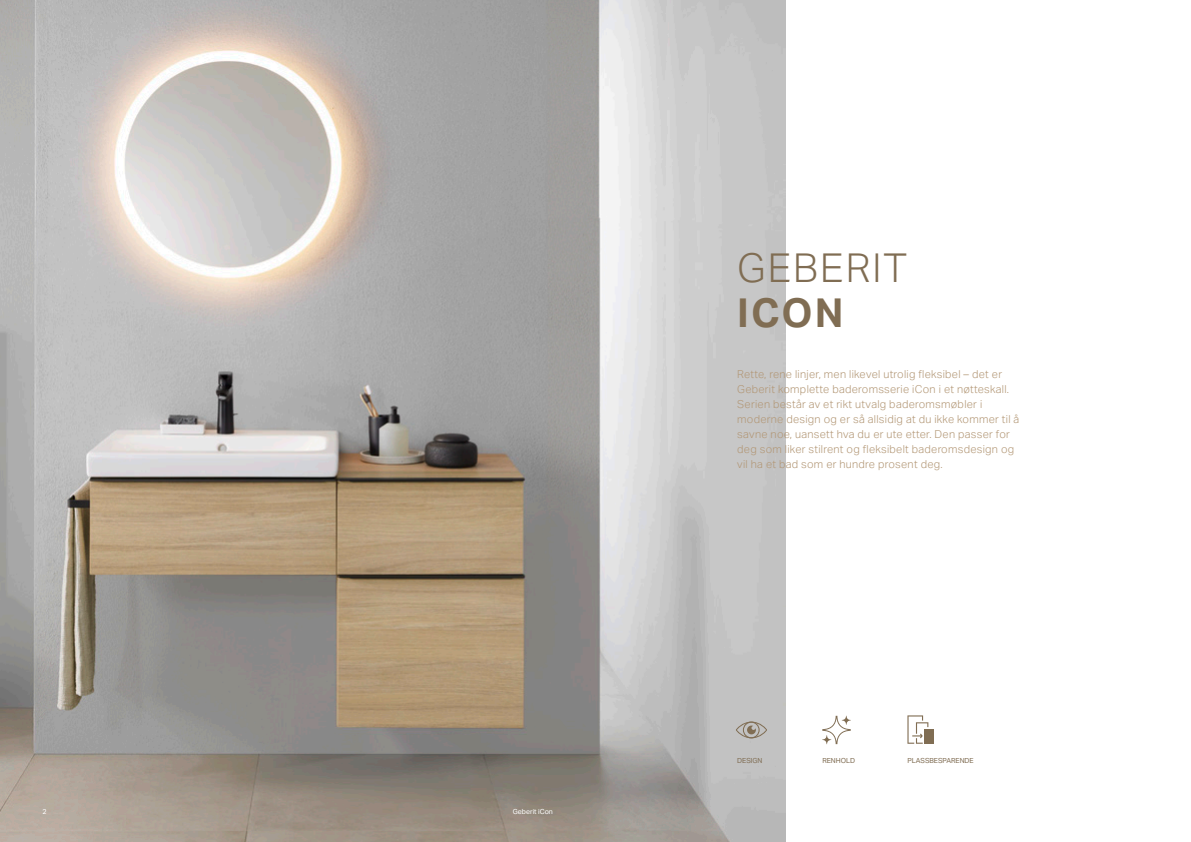
<style>
.page{position:relative;width:1191px;height:842px;background:#fff}
.page>*{position:absolute;margin:0;border:0;box-sizing:border-box;transform-origin:0 0}
.Header_40_45_light_all_caps_B8{font:300 40px "Aktiv Grotesk Geberit";letter-spacing:.05em;color:#806d53}
.Header_40_45_light_all_caps_B8-2{font:700 40px "Aktiv Grotesk Geberit";color:#806d53}
.Display_text_11_15_light_B7{font:300 11px/15px "Aktiv Grotesk Geberit";letter-spacing:.025em;color:#b29674}
.Icons_7pt{font:7px "Aktiv Grotesk Geberit";color:#806d53}
.Caption_copy_7_9_regular_white_right{font:7px "Aktiv Grotesk Geberit";color:#fff}
</style>
<div class="page">
<img style="left:0;top:0;width:785px;height:842px">
<svg style="left:736px;top:722px;width:31px;height:16px"></svg>
<svg style="left:822px;top:716px;width:28px;height:28px"></svg>
<svg style="left:822px;top:735px;width:9px;height:9px"></svg>
<svg style="left:842px;top:716px;width:8px;height:9px"></svg>
<div style="left:924px;top:729px;width:10px;height:15px;background:#806d53"></div>
<svg style="left:907px;top:715px;width:21px;height:29px"></svg>
<p class="Caption_copy_7_9_regular_white_right" style="left:43px;top:807px;width:6px">2</p>
<p class="Caption_copy_7_9_regular_white_right" style="left:513px;top:807px;width:41px">Geberit iCon</p>
<p class="Header_40_45_light_all_caps_B8" style="left:737px;top:245px;width:171px">GEBERIT</p>
<p class="Header_40_45_light_all_caps_B8-2" style="left:737px;top:288px;width:108px">ICON</p>
<p class="Display_text_11_15_light_B7" style="left:737px;top:367px;width:284px">Rette, rene linjer, men likevel utrolig fleksibel – det er Geberit komplette baderomsserie iCon i et nøtteskall.<br>Serien består av et rikt utvalg baderomsmøbler i moderne design og er så allsidig at du ikke kommer til å savne noe, uansett hva du er ute etter. Den passer for deg som liker stilrent og fleksibelt baderomsdesign og vil ha et bad som er hundre prosent deg.</p>
<p class="Icons_7pt" style="left:737px;top:757px;width:27px">DESIGN</p>
<p class="Icons_7pt" style="left:822px;top:757px;width:34px">RENHOLD</p>
<p class="Icons_7pt" style="left:907px;top:757px;width:68px">PLASSBESPARENDE</p>
</div>
